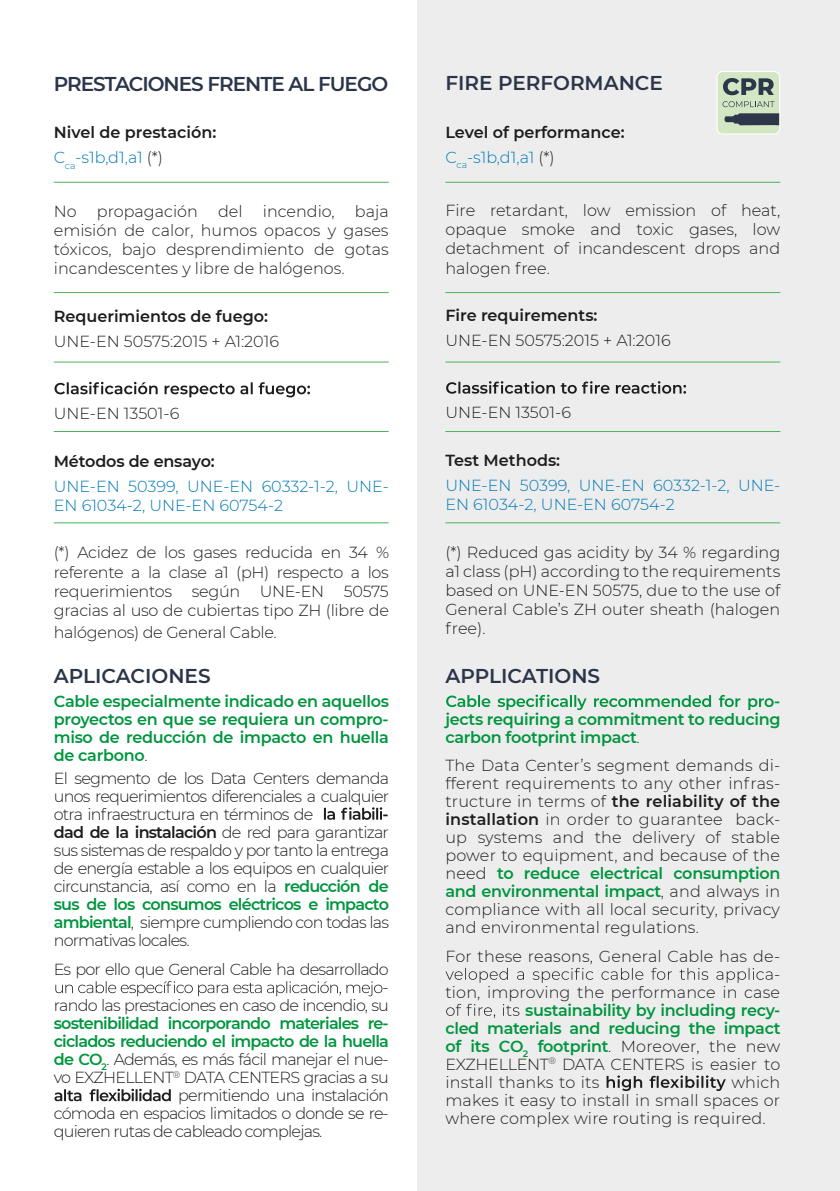
<style>
.page{position:relative;width:840px;height:1191px;background:#fff}
.page>*{position:absolute;margin:0;border:0;box-sizing:border-box;transform-origin:0 0}
.t1{font:600 20px "Montserrat";letter-spacing:-.01em;color:#2b3549}
.t2{font:600 20px "Montserrat";letter-spacing:-.05em;color:#2b3549}
.t3{font:300 16px/18px "Montserrat";letter-spacing:-.02em;color:#1d1e1c;text-align:justify}
.t4{font:600 16px/18px "Montserrat";letter-spacing:-.02em;color:#00963f;text-align:justify}
.t5{font:300 16px/18px "Montserrat";letter-spacing:-.05em;color:#1d1e1c;text-align:right}
.t6{font:600 16px/24.8px "Montserrat";color:#1d1e1c}
.t7{font:300 16px/19.2px "Montserrat";color:#017ab4}
.t8{font:300 16px "Montserrat";color:#1d1e1c}
.t9{font:600 16px "Montserrat";letter-spacing:-.05em;color:#00963f}
.t10{font:300 16px/18px "Montserrat";letter-spacing:.01em;color:#1d1e1c;text-align:right}
.s1{font-weight:300;color:#017ab4}
.s2{font-weight:300}
.s3{font-weight:300;color:#1d1e1c}
.s4{font-weight:600}
.s5{font-weight:600;color:#00963f}
</style>
<div class="page">
<div style="left:417px;top:0;width:422px;height:1191px;background:#eeedee"></div>
<hr style="left:54px;top:182px;width:334px;height:1px;background:#4db05f">
<hr style="left:54px;top:292px;width:334px;height:1px;background:#4db05f">
<hr style="left:445px;top:292px;width:334px;height:1px;background:#4db05f">
<hr style="left:54px;top:361px;width:334px;height:1px;background:#4db05f">
<hr style="left:445px;top:361px;width:334px;height:1px;background:#4db05f">
<hr style="left:54px;top:431px;width:334px;height:1px;background:#4db05f">
<hr style="left:445px;top:431px;width:334px;height:1px;background:#4db05f">
<hr style="left:54px;top:522px;width:334px;height:1px;background:#4db05f">
<hr style="left:445px;top:522px;width:334px;height:1px;background:#4db05f">
<hr style="left:445px;top:182px;width:334px;height:1px;background:#4db05f">
<svg style="left:54px;top:382px;width:256px;height:15px"></svg>
<svg style="left:446px;top:381px;width:239px;height:13px"></svg>
<svg style="left:324px;top:807px;width:58px;height:13px"></svg>
<svg style="left:55px;top:981px;width:327px;height:15px"></svg>
<svg style="left:54px;top:1088px;width:117px;height:13px"></svg>
<svg style="left:446px;top:694px;width:327px;height:16px"></svg>
<svg style="left:445px;top:967px;width:327px;height:16px"></svg>
<svg style="left:446px;top:1003px;width:73px;height:15px"></svg>
<svg style="left:606px;top:1075px;width:119px;height:16px"></svg>
<div style="left:716px;top:71px;width:63px;height:63px;background:#d4e7c5;border-radius:6px"></div>
<div style="left:716px;top:71px;width:63px;height:64px;border:1px solid #fff;border-radius:6px"></div>
<svg style="left:723px;top:78px;width:50px;height:17px"></svg>
<svg style="left:722px;top:101px;width:52px;height:6px"></svg>
<svg style="left:724px;top:113px;width:54px;height:12px"></svg>
<p class="t2" style="left:54px;top:70px;width:336px">PRESTACIONES FRENTE AL FUEGO</p>
<p class="t6" style="left:54px;top:120px;width:164px">Nivel de prestación:<br><span class="s1">C</span><sub>ca</sub><span class="s1">-s1b,d1,a1</span> <span class="s2">(*)</span></p>
<p class="t3" style="left:54px;top:201px;width:24px">No</p>
<p class="t8" style="left:97px;top:200px;width:102px">propagación</p>
<p class="t3" style="left:218px;top:201px;width:26px">del</p>
<p class="t8" style="left:263px;top:200px;width:73px">incendio,</p>
<p class="t3" style="left:54px;top:201px;width:336px;line-height:19.2px;text-indent:301px">baja emisión de calor, humos opacos y gases tóxicos, bajo desprendimiento de gotas incandescentes y libre de halógenos.</p>
<p class="t6" style="left:54px;top:303px;width:216px">Requerimientos de fuego:</p>
<p class="t8" style="left:54px;top:330px;width:226px">UNE-EN 50575:2015 + A1:2016</p>
<p class="t8" style="left:54px;top:402px;width:127px">UNE-EN 13501-6</p>
<p class="t6" style="left:54px;top:448px;width:162px">Métodos de ensayo:</p>
<p class="t7" style="left:54px;top:476px;width:336px">UNE-EN 50399, UNE-EN 60332-1-2, UNE-<br>EN 61034-2, UNE-EN 60754-2</p>
<p class="t3" style="left:54px;top:542px;width:336px;line-height:19.2px">(*) Acidez de los gases reducida en 34 % referente a la clase a1 (pH) respecto a los requerimientos según UNE-EN 50575 gracias al uso de cubiertas tipo ZH (libre de</p>
<p class="t3" style="left:54px;top:622px;width:224px">halógenos) de General Cable.</p>
<p class="t1" style="left:54px;top:661px;width:158px">APLICACIONES</p>
<p class="t4" style="left:54px;top:691px;width:336px">Cable especialmente indicado en aquellos proyectos en que se requiera un compro&shy;miso de reducción de impacto en huella de carbono<span class="s3">.</span></p>
<p class="t3" style="left:54px;top:768px;width:337px">El segmento de los Data Centers demanda unos requerimientos diferenciales a cualquier otra infraestructura en términos de</p>
<p class="t3" style="left:54px;top:804px;width:336px;text-indent:328px"><span class="s4">- dad de la instalación</span> de red para garantizar sus sistemas de respaldo y por tanto la entrega de energía estable a los equipos en cualquier circunstancia, así como en la <span class="s5">reducción de sus de los consumos eléctricos e impacto ambiental</span>, siempre cumpliendo con todas las normativas locales.</p>
<p class="t5" style="left:54px;top:960px;width:336px">Es por ello que General Cable ha desarrollado -<br>rando las prestaciones en caso de incendio, su</p>
<p class="t9" style="left:54px;top:1012px;width:336px">sostenibilidad incorporando materiales re-</p>
<p class="t9" style="left:54px;top:1030px;width:336px">ciclados reduciendo el impacto de la huella</p>
<p class="t5" style="left:54px;top:1050px;width:336px"><span class="s5">de CO</span><sub>2</sub>. Además, es más fácil manejar el nue-</p>
<p class="t5" style="left:54px;top:1068px;width:336px">vo EXZHELLENT<sup>®</sup> DATA CENTERS gracias a su</p>
<p class="t5" style="left:178px;top:1086px;width:212px">permitiendo una instalación</p>
<p class="t5" style="left:54px;top:1104px;width:336px">cómoda en espacios limitados o donde se re-</p>
<p class="t5" style="left:54px;top:1122px;width:270px">quieren rutas de cableado complejas.</p>
<p class="t1" style="left:445px;top:69px;width:219px">FIRE PERFORMANCE</p>
<p class="t6" style="left:445px;top:119px;width:180px">Level of performance:<br><span class="s1">C</span><sub>ca</sub><span class="s1">-s1b,d1,a1</span> <span class="s2">(*)</span></p>
<p class="t3" style="left:445px;top:200px;width:336px;line-height:19.2px">Fire retardant, low emission of heat, opaque smoke and toxic gases, low detachment of incandescent drops and halogen free.</p>
<p class="t6" style="left:445px;top:302px;width:153px">Fire requirements:</p>
<p class="t8" style="left:445px;top:329px;width:226px">UNE-EN 50575:2015 + A1:2016</p>
<p class="t8" style="left:445px;top:402px;width:127px">UNE-EN 13501-6</p>
<p class="t6" style="left:445px;top:447px;width:116px">Test Methods:</p>
<p class="t7" style="left:445px;top:475px;width:336px">UNE-EN 50399, UNE-EN 60332-1-2, UNE-<br>EN 61034-2, UNE-EN 60754-2</p>
<p class="t3" style="left:445px;top:542px;width:336px;line-height:19.2px">(*) Reduced gas acidity by 34 % regarding a1 class (pH) according to the requirements based on UNE-EN 50575, due to the use of General Cable’s ZH outer sheath (halogen free).</p>
<p class="t1" style="left:445px;top:661px;width:156px">APPLICATIONS</p>
<p class="t4" style="left:445px;top:691px;width:336px;text-indent:328px">- jects requiring a commitment to reducing carbon footprint impact<span class="s3">.</span></p>
<p class="t3" style="left:445px;top:756px;width:336px">The Data Center’s segment demands di&shy;fferent requirements to any other infras&shy;tructure in terms of <span class="s4">the reliability of the installation</span> in order to guarantee back&shy;up systems and the delivery of stable power to equipment, and because of the need <span class="s5">to reduce electrical consumption and environmental impact</span>, and always in compliance with all local security, privacy and environmental regulations.</p>
<p class="t10" style="left:445px;top:946px;width:336px">For these reasons, General Cable has de--<br>tion, improving the performance in case</p>
<p class="t4" style="left:445px;top:1000px;width:336px;text-indent:80px">sustainability by including recy&shy;cled materials and reducing the impact of its CO<sub>2</sub> footprint<span class="s3">. Moreover, the new EXZHELLENT</span><sup>®</sup> <span class="s3">DATA CENTERS is easier to install thanks to its</span></p>
<p class="t3" style="left:445px;top:1072px;width:336px;text-indent:286px">which makes it easy to install in small spaces or where complex wire routing is required.</p>
</div>
